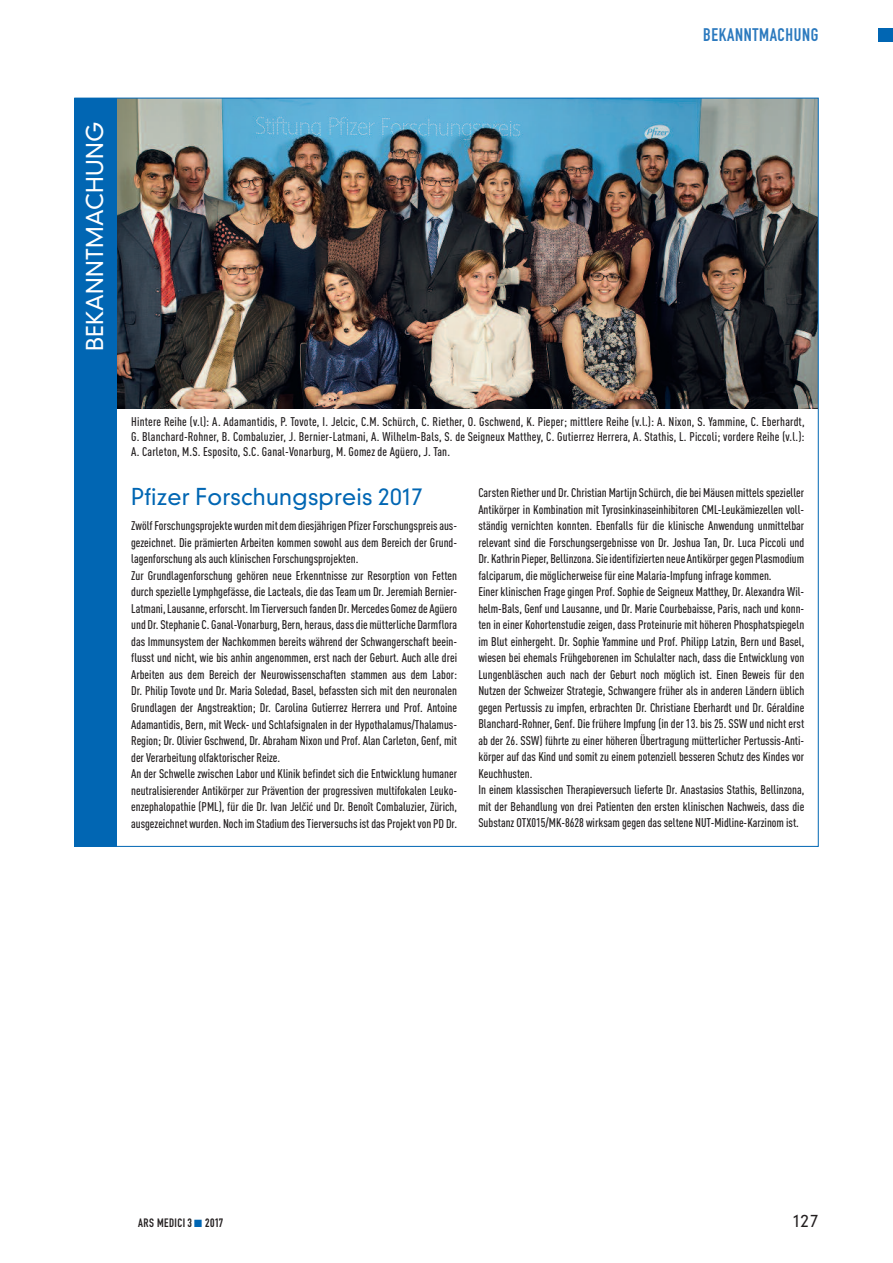
<style>
.page{position:relative;width:893px;height:1263px;background:#fff}
.page>*{position:absolute;margin:0;border:0;box-sizing:border-box;transform-origin:0 0}
.t1{font:300 22.5px "DIN Neuzeit Grotesk";letter-spacing:.01em;color:#0166b3}
.t2{font:300 22.5px "DIN Neuzeit Grotesk";letter-spacing:.01em;color:#fff}
.t3{font:18px "DIN Engschrift";letter-spacing:.035em;color:#2b79be}
.t4{font:300 16.5px "DIN Neuzeit Grotesk";color:#231f20}
.t5{font:500 12.45px/16.5px "DIN Cond";color:#231f20}
.t6{font:12px "DIN Engschrift";letter-spacing:.035em;color:#231f20}
.s1{color:#0166b3}
</style>
<div class="page">
<div style="left:878px;top:28px;width:15px;height:14px;background:#0166b3"></div>
<img style="left:117px;top:100px;width:700px;height:309px">
<div style="left:74px;top:98px;width:43px;height:749px;background:#0166b3"></div>
<h2 class="t3" style="left:703px;top:28px;width:117px">BEKANNTMACHUNG</h2>
<h1 class="t2" style="left:86px;top:351px;width:231px;rotate:-90deg">BEKANNTMACHUNG</h1>
<p class="t5" style="left:131px;top:415px;width:675px;line-height:15px;text-align:justify">Hintere Reihe (v.l): A. Adamantidis, P. Tovote, I. Jelcic, C.M. Schürch, C. Riether, O. Gschwend, K. Pieper; mittlere Reihe (v.l.): A. Nixon, S. Yammine, C. Eberhardt, G. Blanchard-Rohner, B. Combaluzier, J. Bernier-Latmani, A. Wilhelm-Bals, S. de Seigneux Matthey, C. Gutierrez Herrera, A. Stathis, L. Piccoli; vordere Reihe (v.l.):<br>A. Carleton, M.S. Esposito, S.C. Ganal-Vonarburg, M. Gomez de Agüero, J. Tan.</p>
<h1 class="t1" style="left:131px;top:488px;width:293px">Pfizer Forschungspreis 2017</h1>
<p class="t5" style="left:131px;top:519px;width:327px">ZwölfForschungsprojekte wurdenmitdemdiesjährigen PfizerForschungspreisaus&shy;gezeichnet. Die prämierten Arbeiten kommen sowohl aus dem Bereich der Grund&shy;lagenforschung als auch klinischen Forschungsprojekten.<br>Zur Grundlagenforschung gehören neue Erkenntnisse zur Resorption von Fetten durch spezielle Lymphgefässe, die Lacteals, die das Team um Dr. Jeremiah Bernier-Latmani,Lausanne,erforscht. ImTierversuchfanden Dr.Mercedes Gomezde Agüero und Dr. Stephanie C. Ganal-Vonarburg, Bern,heraus,dassdiemütterliche Darmflora das Immunsystem der Nachkommen bereits während der Schwangerschaft beein&shy;flusst und nicht, wie bis anhin angenommen, erst nach der Geburt. Auch alle drei Arbeiten aus dem Bereich der Neurowissenschaften stammen aus dem Labor:<br>Dr. Philip Tovote und Dr. Maria Soledad, Basel, befassten sich mit den neuronalen Grundlagen der Angstreaktion; Dr. Carolina Gutierrez Herrera und Prof. Antoine Adamantidis, Bern, mit Weck- und Schlafsignalen in der Hypothalamus/Thalamus-Region; Dr. Olivier Gschwend, Dr. Abraham Nixon und Prof. Alan Carleton, Genf, mit der Verarbeitung olfaktorischer Reize.<br>An der Schwelle zwischen Labor und Klinik befindet sich die Entwicklung humaner neutralisierender Antikörper zur Prävention der progressiven multifokalen Leuko&shy;enzephalopathie (PML), für die Dr. Ivan Jelc˘ic´ und Dr. Benoît Combaluzier, Zürich, ausgezeichnet wurden. NochimStadiumdesTierversuchsistdas Projektvon PD Dr.</p>
<p class="t5" style="left:478px;top:486px;width:327px">Carsten Rietherund Dr. Christian Martijn Schürch,diebei Mäusen mittelsspezieller Antikörper in Kombination mit Tyrosinkinaseinhibitoren CML-Leukämiezellen voll&shy;ständig vernichten konnten. Ebenfalls für die klinische Anwendung unmittelbar relevant sind die Forschungsergebnisse von Dr. Joshua Tan, Dr. Luca Piccoli und Dr. Kathrin Pieper, Bellinzona. Sieidentifiziertenneue Antikörpergegen Plasmodium falciparum, die möglicherweise für eine Malaria-Impfung infrage kommen.<br>Einer klinischen Frage gingen Prof. Sophie de Seigneux Matthey, Dr. Alexandra Wil&shy;helm-Bals, Genf und Lausanne, und Dr. Marie Courbebaisse, Paris, nach und konn&shy;ten in einer Kohortenstudie zeigen, dass Proteinurie mit höheren Phosphatspiegeln im Blut einhergeht. Dr. Sophie Yammine und Prof. Philipp Latzin, Bern und Basel, wiesen bei ehemals Frühgeborenen im Schulalter nach, dass die Entwicklung von Lungenbläschen auch nach der Geburt noch möglich ist. Einen Beweis für den Nutzen der Schweizer Strategie, Schwangere früher als in anderen Ländern üblich gegen Pertussis zu impfen, erbrachten Dr. Christiane Eberhardt und Dr. Géraldine Blanchard-Rohner, Genf. Die frühere Impfung (in der 13. bis 25. SSW und nicht erst ab der 26. SSW) führte zu einer höheren Übertragung mütterlicher Pertussis-Anti&shy;körper auf das Kind und somit zu einem potenziell besseren Schutz des Kindes vor Keuchhusten.<br>In einem klassischen Therapieversuch lieferte Dr. Anastasios Stathis, Bellinzona, mit der Behandlung von drei Patienten den ersten klinischen Nachweis, dass die Substanz OTX015/MK-8628 wirksam gegen das seltene NUT-Midline-Karzinom ist.</p>
<p class="t6" style="left:138px;top:1218px;width:87px">ARS MEDICI3 <span class="s1">■</span> 2017</p>
<h3 class="t4" style="left:793px;top:1214px;width:27px">127</h3>
</div>
